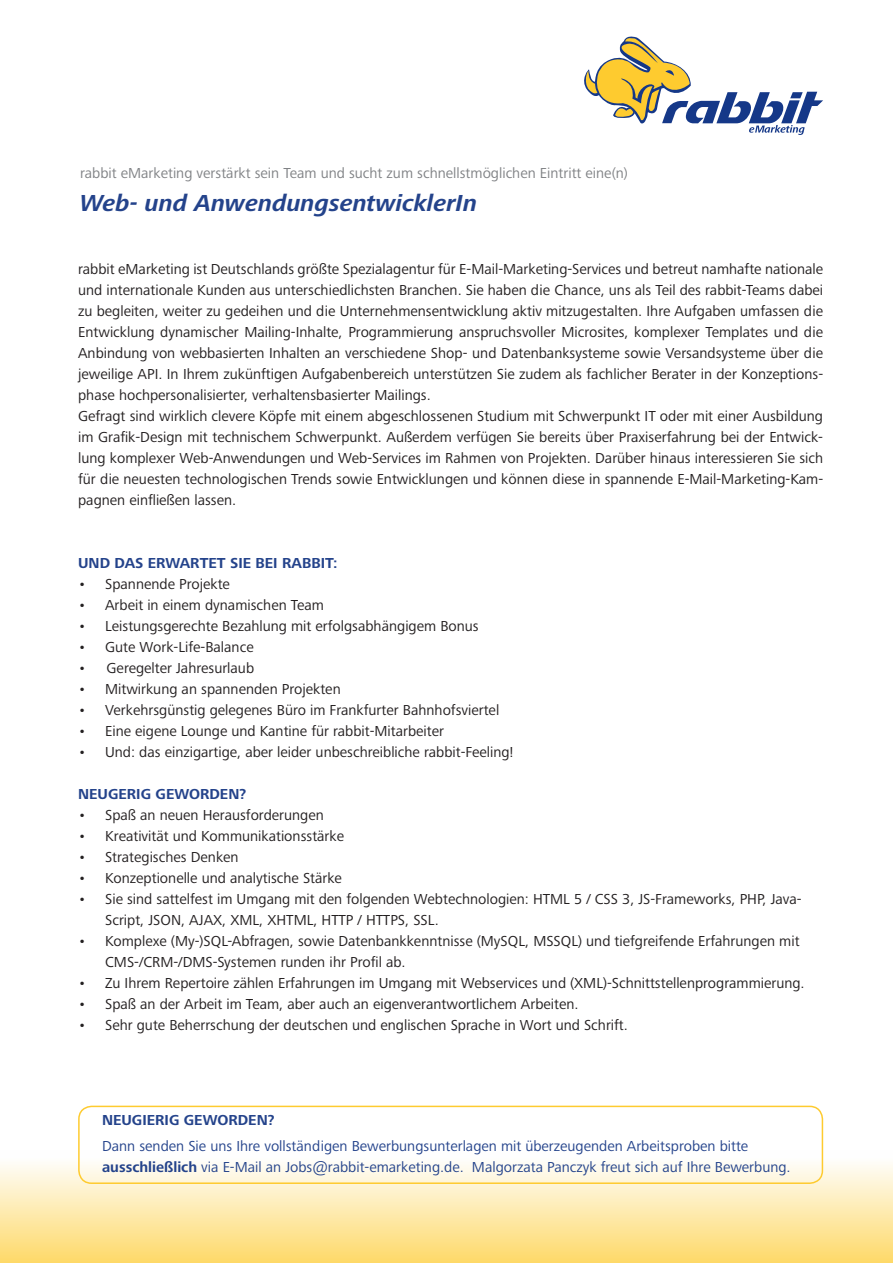
<style>
.page{position:relative;width:893px;height:1263px;background:#fff}
.page>*{position:absolute;margin:0;border:0;box-sizing:border-box;transform-origin:0 0}
.t1{font:italic 700 24px "Frutiger Next Pro";color:#24438b}
.t2{font:15px/21px "Frutiger Next Pro";color:#231f20}
.t3{font:15px/21px "Frutiger Next Pro";color:#24438b}
.t4{font:15px "Frutiger Next Pro";color:#808285}
.t5{font:700 15px "Frutiger Next Pro";color:#24438b}
.s1{font-weight:700}
</style>
<div class="page">
<div style="left:0;top:1150px;width:893px;height:113px;background:linear-gradient(to bottom,#feffff,#fed969)"></div>
<svg style="left:584px;top:36px;width:239px;height:99px"></svg>
<div style="left:78px;top:1106px;width:745px;height:78px;border:2px solid #fecb2f;border-radius:13px"></div>
<p class="t4" style="left:80px;top:164px;width:549px">rabbit eMarketing verstärkt sein Team und sucht zum schnellstmöglichen Eintritt eine(n)</p>
<h1 class="t1" style="left:80px;top:189px;width:398px">Web- und AnwendungsentwicklerIn</h1>
<p class="t2" style="left:78px;top:258px;width:747px">rabbit eMarketing ist Deutschlands größte Spezialagentur für E-Mail-Marketing-Services und betreut namhafte nationale und internationale Kunden aus unterschiedlichsten Branchen. Sie haben die Chance, uns als Teil des rabbit-Teams dabei zu begleiten, weiter zu gedeihen und die Unternehmensentwicklung aktiv mitzugestalten. Ihre Aufgaben umfassen die Entwicklung dynamischer Mailing-Inhalte, Programmierung anspruchsvoller Microsites, komplexer Templates und die Anbindung von webbasierten Inhalten an verschiedene Shop- und Datenbanksysteme sowie Versandsysteme über die jeweilige API. In Ihrem zukünftigen Aufgabenbereich unterstützen Sie zudem als fachlicher Berater in der Konzeptions&shy;phase hochpersonalisierter, verhaltensbasierter Mailings.<br>Gefragt sind wirklich clevere Köpfe mit einem abgeschlossenen Studium mit Schwerpunkt IT oder mit einer Ausbildung im Grafik-Design mit technischem Schwerpunkt. Außerdem verfügen Sie bereits über Praxiserfahrung bei der Entwick&shy;lung komplexer Web-Anwendungen und Web-Services im Rahmen von Projekten. Darüber hinaus interessieren Sie sich für die neuesten technologischen Trends sowie Entwicklungen und können diese in spannende E-Mail-Marketing-Kam&shy;pagnen einfließen lassen.</p>
<p class="t5" style="left:78px;top:554px;width:261px">UND DAS ERWARTET SIE BEI RABBIT:</p>
<p class="t2" style="left:78px;top:573px;width:153px">• Spannende Projekte</p>
<p class="t2" style="left:78px;top:594px;width:247px">• Arbeit in einem dynamischen Team</p>
<p class="t2" style="left:78px;top:615px;width:402px">• Leistungsgerechte Bezahlung mit erfolgsabhängigem Bonus</p>
<p class="t2" style="left:78px;top:636px;width:177px">• Gute Work-Life-Balance</p>
<p class="t2" style="left:78px;top:657px;width:177px">• Geregelter Jahresurlaub</p>
<p class="t2" style="left:78px;top:678px;width:264px">• Mitwirkung an spannenden Projekten</p>
<p class="t2" style="left:78px;top:699px;width:423px">• Verkehrsgünstig gelegenes Büro im Frankfurter Bahnhofsviertel</p>
<p class="t2" style="left:78px;top:720px;width:367px">• Eine eigene Lounge und Kantine für rabbit-Mitarbeiter</p>
<p class="t2" style="left:78px;top:741px;width:437px">• Und: das einzigartige, aber leider unbeschreibliche rabbit-Feeling!</p>
<p class="t5" style="left:78px;top:785px;width:170px">NEUGERIG GEWORDEN?</p>
<p class="t2" style="left:78px;top:804px;width:247px">• Spaß an neuen Herausforderungen</p>
<p class="t2" style="left:78px;top:825px;width:267px">• Kreativität und Kommunikationsstärke</p>
<p class="t2" style="left:78px;top:846px;width:162px">• Strategisches Denken</p>
<p class="t2" style="left:78px;top:867px;width:265px">• Konzeptionelle und analytische Stärke</p>
<p class="t2" style="left:105px;top:888px;width:698px;text-indent:-27px">• Sie sind sattelfest im Umgang mit den folgenden Webtechnologien: HTML 5 / CSS 3, JS-Frameworks, PHP, Java-<br>Script, JSON, AJAX, XML, XHTML, HTTP / HTTPS, SSL.</p>
<p class="t2" style="left:105px;top:930px;width:696px;text-indent:-27px">• Komplexe (My-)SQL-Abfragen, sowie Datenbankkenntnisse (MySQL, MSSQL) und tiefgreifende Erfahrungen mit<br>CMS-/CRM-/DMS-Systemen runden ihr Profil ab.</p>
<p class="t2" style="left:78px;top:972px;width:728px">• Zu Ihrem Repertoire zählen Erfahrungen im Umgang mit Webservices und (XML)-Schnittstellenprogrammierung.</p>
<p class="t2" style="left:78px;top:993px;width:502px">• Spaß an der Arbeit im Team, aber auch an eigenverantwortlichem Arbeiten.</p>
<p class="t2" style="left:78px;top:1014px;width:551px">• Sehr gute Beherrschung der deutschen und englischen Sprache in Wort und Schrift.</p>
<p class="t5" style="left:102px;top:1112px;width:174px">NEUGIERIG GEWORDEN?</p>
<p class="t3" style="left:102px;top:1135px;width:690px">Dann senden Sie uns Ihre vollständigen Bewerbungsunterlagen mit überzeugenden Arbeitsproben bitte<br><span class="s1">AUSSCHLIEßLICH</span> via E-Mail an Jobs@rabbit-emarketing.de. Malgorzata Panczyk freut sich auf Ihre Bewerbung.</p>
</div>
